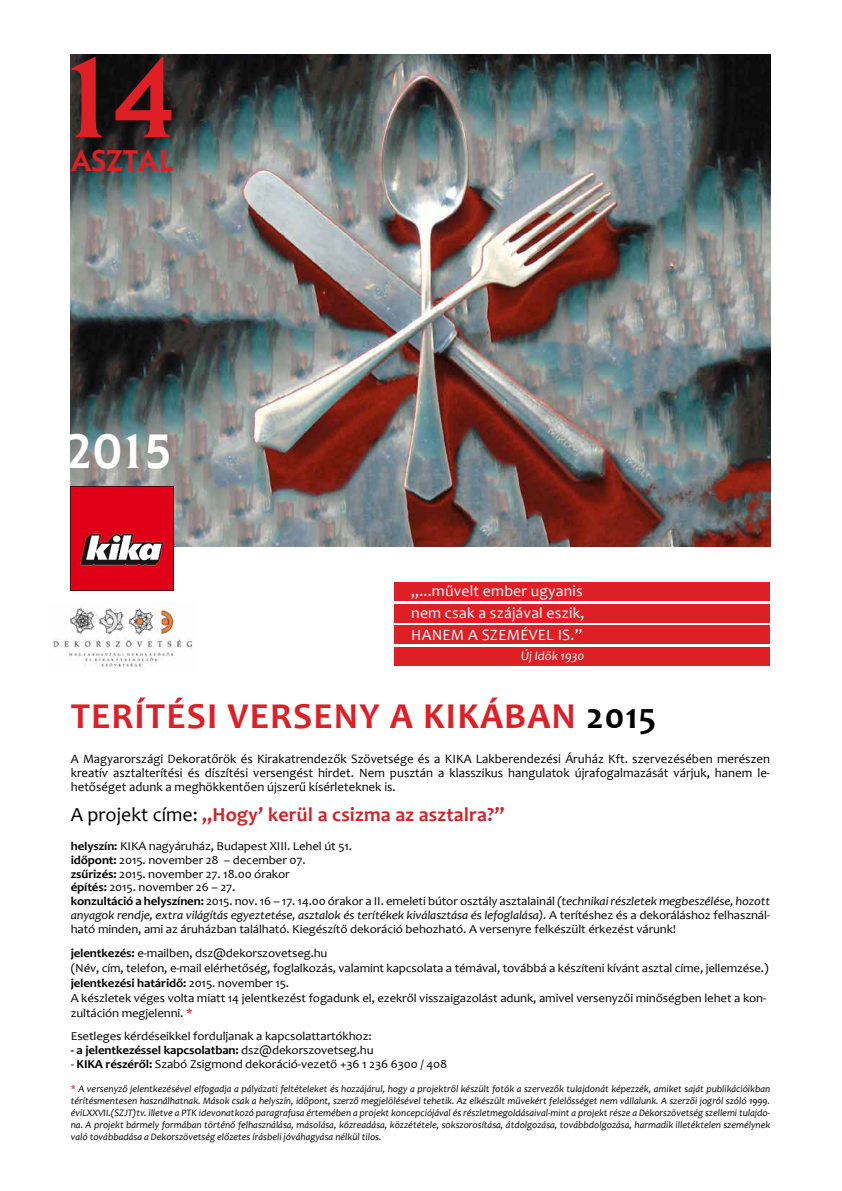
<style>
.page{position:relative;width:842px;height:1191px;background:#fff}
.page>*{position:absolute;margin:0;border:0;box-sizing:border-box;transform-origin:0 0}
.t1{font:500 116.4px "Elan Itc TEE";color:#de1f26}
.t2{font:500 49.8px "Elan Itc TEE";color:#fff}
.t3{font:700 36.7px "Candara";letter-spacing:.03em;color:#de1f26}
.t4{font:500 31px "Elan Itc TEE";color:#de1f26}
.t5{font:700 20px "Candara";letter-spacing:.01em;color:#d2232a}
.t6{font:15.8px/21.8px "Candara";letter-spacing:.01em;color:#fff;text-align:justify}
.t7{font:12.9px/14.3px "Candara";color:#000;text-align:justify}
.t8{font:italic 12.9px "Candara";color:#fff}
.t9{font:12.1px/13.9px "Candara";letter-spacing:-.01em;color:#000;scale:1.06 1}
.t10{font:700 12.1px "Candara";letter-spacing:-.01em;color:#000;scale:1.06 1}
.t11{font:italic 9.9px/11.9px "Candara";color:#000;text-align:justify}
.s1{color:#000}
.s2{font-weight:400;color:#000}
.s3{font-weight:700}
.s4{font-style:italic}
.s5{color:#de1f26}
.s6{font-weight:400}
.s7{font-style:normal;color:#de1f26}
</style>
<div class="page">
<div style="left:395px;top:582px;width:375px;height:19px;background:#de1f26"></div>
<div style="left:395px;top:604px;width:375px;height:18px;background:#de1f26"></div>
<div style="left:395px;top:625px;width:375px;height:19px;background:#de1f26"></div>
<div style="left:395px;top:647px;width:375px;height:18px;background:#de1f26"></div>
<img style="left:70px;top:54px;width:700px;height:492px">
<img style="left:53px;top:602px;width:139px;height:65px">
<img style="left:70px;top:487px;width:104px;height:103px">
<h1 class="t1" style="left:55px;top:29px;width:126px">14</h1>
<h3 class="t4" style="left:71px;top:143px;width:103px">ASZTAL</h3>
<h2 class="t2" style="left:64px;top:421px;width:110px">2015</h2>
<h3 class="t6" style="left:411px;top:580px;width:175px">„...művelt ember ugyanis nem csak a szájával eszik, HANEM A SZEMÉVEL IS.”</h3>
<p class="t8" style="left:521px;top:647px;width:65px">Új Idők 1930</p>
<h3 class="t3" style="left:71px;top:693px;width:587px">TERÍTÉSI VERSENY A KIKÁBAN <span class="s1">2015</span></h3>
<p class="t7" style="left:71px;top:751px;width:701px">A Magyarországi Dekoratőrök és Kirakatrendezők Szövetsége és a KIKA Lakberendezési Áruház Kft. szervezésében merészen kreatív asztalterítési és díszítési versengést hirdet. Nem pusztán a klasszikus hangulatok újrafogalmazását várjuk, hanem le&shy;hetőséget adunk a meghökkentően újszerű kísérleteknek is.</p>
<h3 class="t5" style="left:71px;top:802px;width:435px"><span class="s2">A projekt címe:</span> „Hogy’ kerül a csizma az asztalra?”</h3>
<p class="t9" style="left:71px;top:838px;width:661px"><span class="s3">helyszín:</span> KIKA nagyáruház, Budapest XIII. Lehel út 51.<br><span class="s3">időpont:</span> 2015. november 28 – december 07.<br><span class="s3">zsűrizés:</span> 2015. november 27. 18.00 órakor<br><span class="s3">építés:</span> 2015. november 26 – 27.<br><span class="s3">konzultáció a helyszínen:</span> 2015. nov. 16 – 17. 14.00 órakor a II. emeleti bútor osztály asztalainál <span class="s4">(technikai részletek megbeszélése, hozott anyagok rendje, extra világítás egyeztetése, asztalok és terítékek kiválasztása és lefoglalása).</span> A terítéshez és a dekoráláshoz felhasznál&shy;ható minden, ami az áruházban található. Kiegészítő dekoráció behozható. A versenyre felkészült érkezést várunk!</p>
<p class="t9" style="left:71px;top:945px;width:660px;line-height:15px"><span class="s3">jelentkezés:</span> e-mailben, dsz@dekorszovetseg.hu<br>(Név, cím, telefon, e-mail elérhetőség, foglalkozás, valamint kapcsolata a témával, továbbá a készíteni kívánt asztal címe, jellemzése.) <span class="s3">jelentkezési határidő:</span> 2015. november 15.<br>A készletek véges volta miatt 14 jelentkezést fogadunk el, ezekről visszaigazolást adunk, amivel versenyzői minőségben lehet a kon&shy;zultáción megjelenni. <span class="s5">*</span></p>
<p class="t9" style="left:71px;top:1029px;width:285px">Esetleges kérdéseikkel forduljanak a kapcsolattartókhoz:</p>
<p class="t10" style="left:71px;top:1042px;width:287px">- a jelentkezéssel kapcsolatban: <span class="s6">dsz@dekorszovetseg.hu</span></p>
<p class="t9" style="left:71px;top:1057px;width:357px">- <span class="s3">KIKA részéről:</span> Szabó Zsigmond dekoráció-vezető +36 1 236 6300 / 408</p>
<p class="t11" style="left:71px;top:1083px;width:701px"><span class="s7">*</span> A versenyző jelentkezésével elfogadja a pályázati feltételeket és hozzájárul, hogy a projektről készült fotók a szervezők tulajdonát képezzék, amiket saját publikációikban térítésmentesen használhatnak. Mások csak a helyszín, időpont, szerző megjelölésével tehetik. Az elkészült művekért felelősséget nem vállalunk. A szerzői jogról szóló 1999. éviLXXVII.(SZJT)tv. illetve a PTK idevonatkozó paragrafusa értemében a projekt koncepciójával és részletmegoldásaival-mint a projekt része a Dekorszövetség szellemi tulajdo&shy;na. A projekt bármely formában történő felhasználása, másolása, közreadása, közzététele, sokszorosítása, átdolgozása, továbbdolgozása, harmadik illetéktelen személynek való továbbadása a Dekorszövetség előzetes írásbeli jóváhagyása nélkül tilos.</p>
</div>
